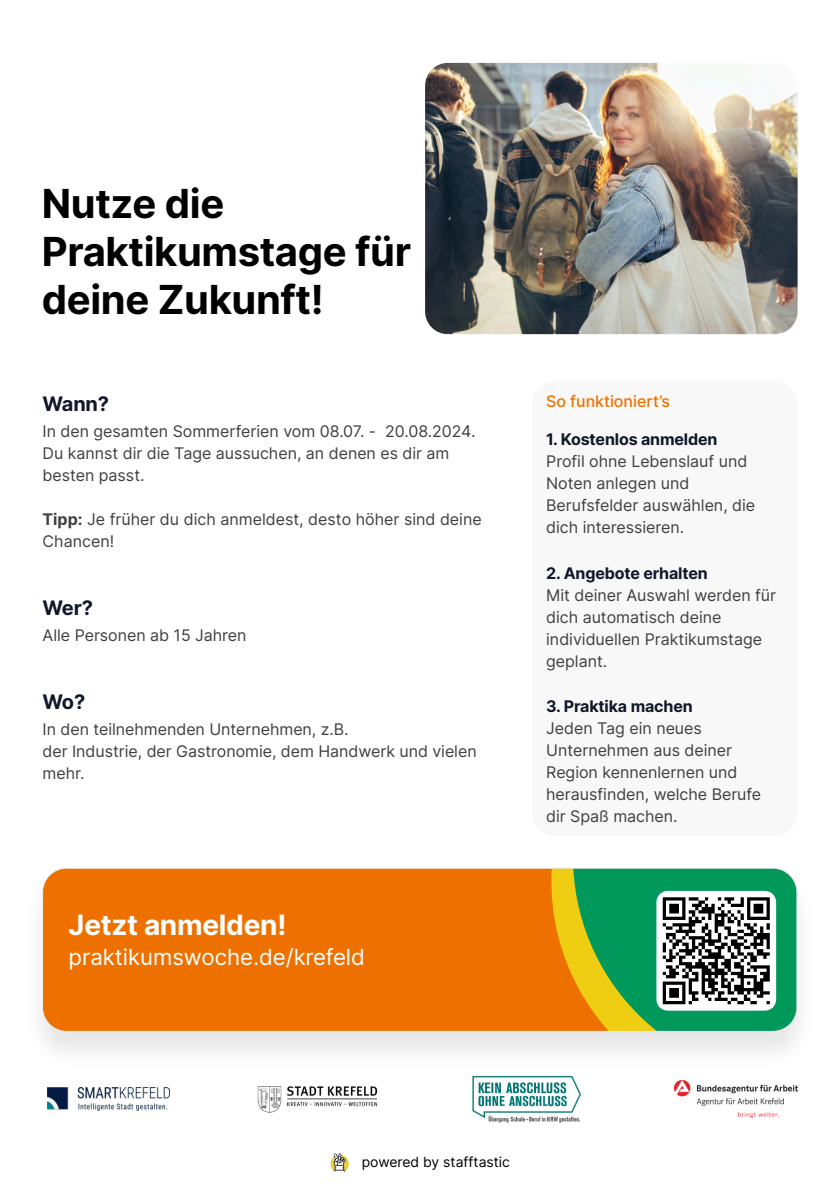
<style>
.page{position:relative;width:840px;height:1191px;background:#fff}
.page>*{position:absolute;margin:0;border:0;box-sizing:border-box;transform-origin:0 0}
.t1{font:700 40px "Inter";letter-spacing:-.01em;color:#000}
.t2{font:700 28px "Inter";letter-spacing:-.01em;color:#fff}
.t3{font:22.2px "Inter";color:#fff}
.t4{font:700 20px "Inter";letter-spacing:-.04em;color:#101828}
.t5{font:16px "Inter";color:#404040}
.t6{font:700 16px "Inter";letter-spacing:-.01em;color:#101828}
.t7{font:500 16px "Inter";color:#ee7100}
.t8{font:14px "Inter";color:#000}
.s1{font-weight:700}
</style>
<div class="page">
<img style="left:425px;top:63px;width:372px;height:271px;border-radius:23px">
<img style="left:41px;top:871px;width:758px;height:182px">
<div style="left:43px;top:868px;width:753px;height:163px;background:#ee7100;border-radius:24px"></div>
<svg style="left:551px;top:868px;width:245px;height:163px;background:#689d62"></svg>
<div style="left:531px;top:381px;width:266px;height:455px;background:#f8f8f9;border-radius:24px"></div>
<svg style="left:330px;top:1153px;width:18px;height:19px"></svg>
<img style="left:47px;top:1087px;width:123px;height:23px">
<img style="left:257px;top:1086px;width:121px;height:27px">
<img style="left:472px;top:1075px;width:110px;height:48px">
<img style="left:674px;top:1080px;width:122px;height:37px">
<p class="t1" style="left:42px;top:179px;width:184px">Nutze die</p>
<p class="t1" style="left:42px;top:227px;width:370px">Praktikumstage für</p>
<p class="t1" style="left:42px;top:275px;width:283px">deine Zukunft!</p>
<p class="t4" style="left:43px;top:392px;width:68px">Wann?</p>
<p class="t5" style="left:43px;top:421px;width:434px">In den gesamten Sommerferien vom 08.07. - 20.08.2024.</p>
<p class="t5" style="left:43px;top:443px;width:408px">Du kannst dir die Tage aussuchen, an denen es dir am</p>
<p class="t5" style="left:43px;top:465px;width:103px">besten passt.</p>
<p class="t5" style="left:43px;top:509px;width:440px"><span class="s1">Tipp:</span> Je früher du dich anmeldest, desto höher sind deine</p>
<p class="t5" style="left:43px;top:531px;width:73px">Chancen!</p>
<p class="t4" style="left:43px;top:596px;width:52px">Wer?</p>
<p class="t5" style="left:43px;top:625px;width:205px">Alle Personen ab 15 Jahren</p>
<p class="t4" style="left:43px;top:690px;width:44px">Wo?</p>
<p class="t5" style="left:43px;top:719px;width:307px">In den teilnehmenden Unternehmen, z.B.</p>
<p class="t5" style="left:43px;top:741px;width:435px">der Industrie, der Gastronomie, dem Handwerk und vielen</p>
<p class="t5" style="left:43px;top:763px;width:43px">mehr.</p>
<p class="t2" style="left:69px;top:907px;width:219px">Jetzt anmelden!</p>
<p class="t3" style="left:69px;top:944px;width:297px">praktikumswoche.de/krefeld</p>
<p class="t7" style="left:546px;top:391px;width:125px">So funktioniert’s</p>
<p class="t6" style="left:546px;top:430px;width:173px">1. Kostenlos anmelden</p>
<p class="t5" style="left:546px;top:452px;width:202px">Profil ohne Lebenslauf und</p>
<p class="t5" style="left:546px;top:474px;width:145px">Noten anlegen und</p>
<p class="t5" style="left:546px;top:496px;width:210px">Berufsfelder auswählen, die</p>
<p class="t5" style="left:546px;top:518px;width:139px">dich interessieren.</p>
<p class="t6" style="left:546px;top:563px;width:163px">2. Angebote erhalten</p>
<p class="t5" style="left:546px;top:585px;width:231px">Mit deiner Auswahl werden für</p>
<p class="t5" style="left:546px;top:607px;width:177px">dich automatisch deine</p>
<p class="t5" style="left:546px;top:629px;width:217px">individuellen Praktikumstage</p>
<p class="t5" style="left:546px;top:651px;width:63px">geplant.</p>
<p class="t6" style="left:546px;top:696px;width:148px">3. Praktika machen</p>
<p class="t5" style="left:546px;top:718px;width:157px">Jeden Tag ein neues</p>
<p class="t5" style="left:546px;top:740px;width:187px">Unternehmen aus deiner</p>
<p class="t5" style="left:546px;top:762px;width:192px">Region kennenlernen und</p>
<p class="t5" style="left:546px;top:784px;width:216px">herausfinden, welche Berufe</p>
<p class="t5" style="left:546px;top:806px;width:133px">dir Spaß machen.</p>
<p class="t8" style="left:361px;top:1153px;width:150px">powered by stafftastic</p>
</div>
